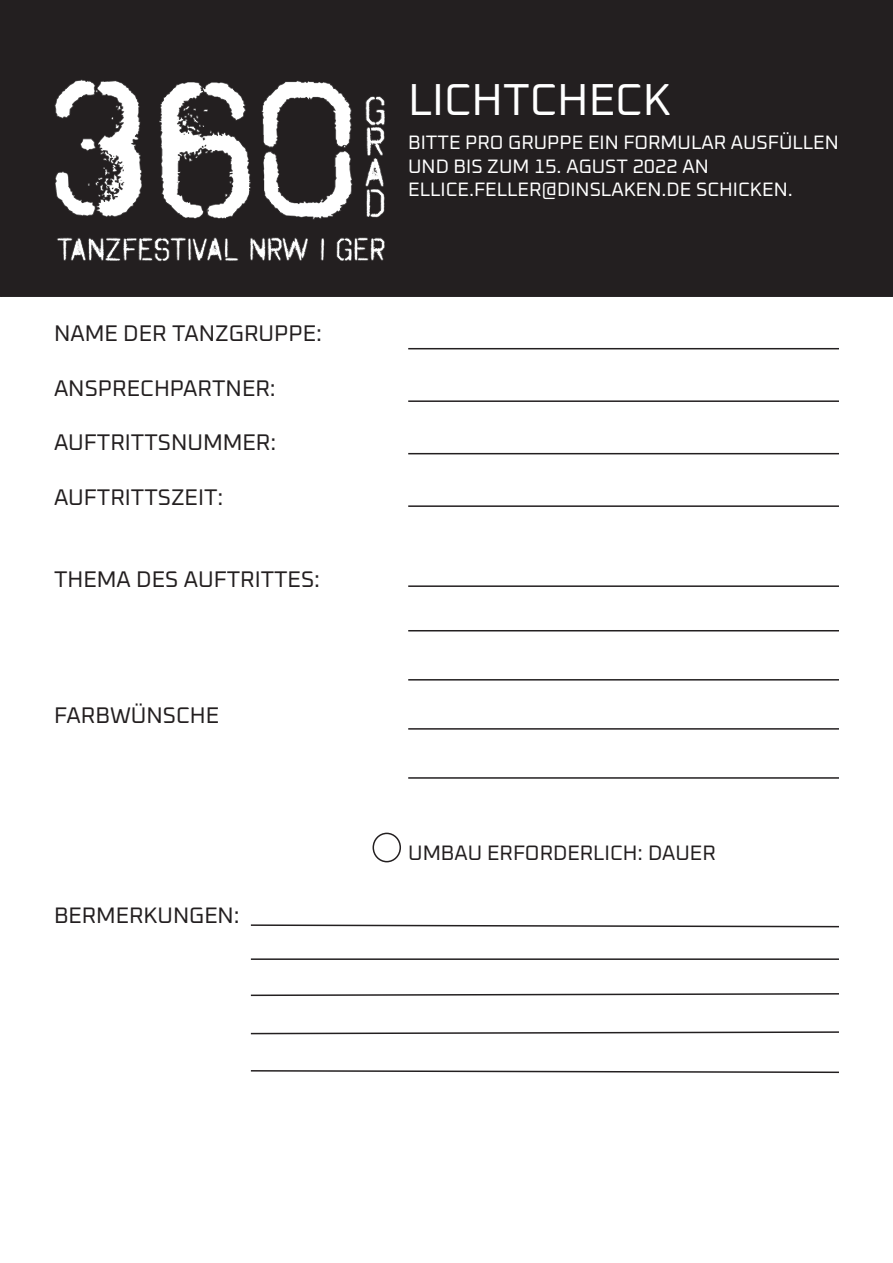
<style>
.page{position:relative;width:893px;height:1263px;background:#fff}
.page>*{position:absolute;margin:0;border:0;box-sizing:border-box;transform-origin:0 0}
.t1{font:45px "Oxanium";color:#fff}
.t2{font:22.65px "Oxanium";color:#231f20}
.t3{font:22.5px "Oxanium";color:#231f20}
.t4{font:21px "Oxanium";color:#231f20}
.t5{font:19.5px/23.4px "Oxanium";color:#fff}
.s1{font-size:22.5px}
</style>
<div class="page">
<div style="left:1px;top:1px;width:891px;height:295px;background:#231f20"></div>
<div style="left:0;top:0;width:893px;height:297px;border:2px solid #231f20"></div>
<img style="left:54px;top:79px;width:331px;height:183px">
<hr style="left:408px;top:348px;width:431px;height:1px;background:#231f20">
<hr style="left:408px;top:400px;width:431px;height:2px;background:#231f20">
<hr style="left:408px;top:453px;width:431px;height:1px;background:#231f20">
<hr style="left:408px;top:505px;width:431px;height:2px;background:#231f20">
<hr style="left:408px;top:585px;width:431px;height:2px;background:#231f20">
<hr style="left:408px;top:630px;width:431px;height:1px;background:#231f20">
<hr style="left:408px;top:679px;width:431px;height:1px;background:#231f20">
<hr style="left:408px;top:728px;width:431px;height:2px;background:#231f20">
<hr style="left:408px;top:777px;width:431px;height:2px;background:#231f20">
<div style="left:373px;top:833px;width:28px;height:29px;border:2px solid #231f20;border-radius:50%"></div>
<svg style="left:250px;top:924px;width:589px;height:4px"></svg>
<hr style="left:251px;top:958px;width:588px;height:2px;background:#231f20">
<svg style="left:250px;top:993px;width:589px;height:4px"></svg>
<svg style="left:250px;top:1031px;width:589px;height:4px"></svg>
<svg style="left:250px;top:1070px;width:589px;height:4px"></svg>
<p class="t2" style="left:54px;top:319px;width:270px">NAME DER TANZGRUPPE:</p>
<p class="t2" style="left:54px;top:374px;width:223px">ANSPRECHPARTNER:</p>
<p class="t2" style="left:54px;top:428px;width:224px">AUFTRITTSNUMMER<span class="s1">:</span></p>
<p class="t2" style="left:54px;top:483px;width:171px">AUFTRITTSZEIT:</p>
<p class="t2" style="left:54px;top:565px;width:268px">THEMA DES AUFTRITTES:</p>
<p class="t2" style="left:54px;top:701px;width:167px">FARBWÜNSCHE</p>
<p class="t3" style="left:54px;top:901px;width:187px">BERMERKUNGEN:</p>
<p class="t1" style="left:408px;top:71px;width:264px">LICHTCHECK</p>
<p class="t5" style="left:408px;top:130px;width:432px">BITTE PRO GRUPPE EIN FORMULAR AUSFÜLLEN<br>UND BIS ZUM 15. AGUST 2022 AN</p>
<p class="t5" style="left:408px;top:177px;width:386px">ELLICE.FELLER@DINSLAKEN.DE SCHICKEN.</p>
<p class="t4" style="left:408px;top:840px;width:309px">UMBAU ERFORDERLICH: DAUER</p>
</div>
